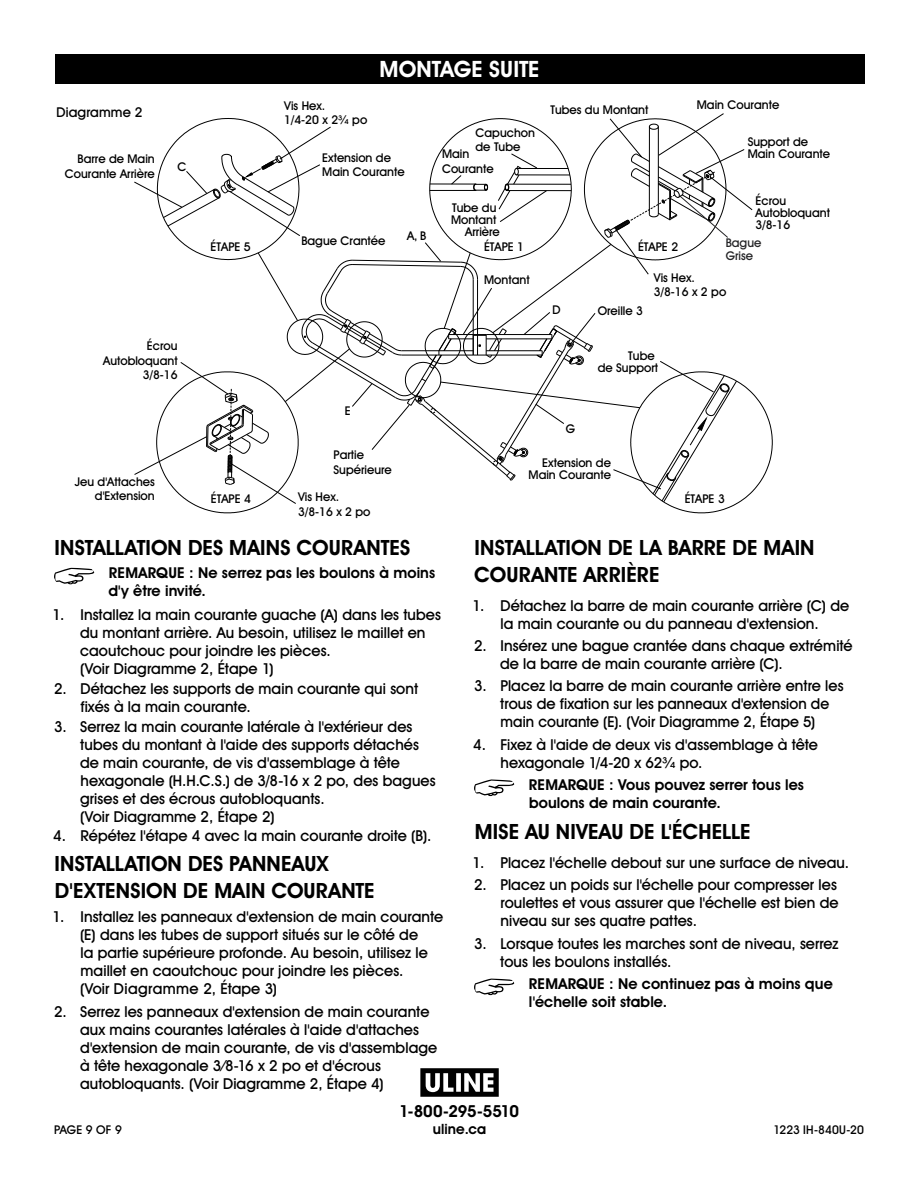
<style>
.page{position:relative;width:918px;height:1188px;background:#fff}
.page>*{position:absolute;margin:0;border:0;box-sizing:border-box;transform-origin:0 0}
.t1{font:700 22.5px "Uline Two Knine";color:#fff}
.t2{font:700 21px/27px "Uline Two Knine";letter-spacing:.005em;color:#000}
.t3{font:700 16.5px "Uline Two Knine";letter-spacing:-.015em;color:#000}
.t4{font:15px/18px "Uline Two Knine";letter-spacing:.005em;color:#000}
.t5{font:700 15px/18px "Uline Two Knine";letter-spacing:.005em;color:#000}
.t6{font:700 14.25px "Uline Two Knine";letter-spacing:.01em;color:#000}
.t7{font:13.5px "Uline Two Knine";letter-spacing:.01em;color:#000}
.t8{font:12px/14.4px "Uline Two Knine";color:#000}
.t9{font:12px/13.5px "Uline Two Knine";color:#242426}
</style>
<div class="page">
<div style="left:55px;top:54px;width:810px;height:30px;background:#000"></div>
<svg style="left:54px;top:568px;width:41px;height:17px"></svg>
<svg style="left:474px;top:779px;width:41px;height:17px"></svg>
<svg style="left:474px;top:978px;width:41px;height:17px"></svg>
<svg style="left:420px;top:1068px;width:79px;height:29px"></svg>
<svg style="left:134px;top:113px;width:639px;height:400px"></svg>
<p class="t7" style="left:56px;top:104px;width:88px">Diagramme 2</p>
<p class="t8" style="left:65px;top:152px;width:91px;text-align:right">Barre de Main<br>Courante Arrière</p>
<p class="t8" style="left:177px;top:159px;width:11px">C</p>
<p class="t8" style="left:103px;top:339px;width:76px;text-align:right">Écrou<br>Autobloquant<br>3/8-16</p>
<p class="t8" style="left:75px;top:474px;width:81px;text-align:right">Jeu d'Attaches d'Extension</p>
<h1 class="t1" style="left:380px;top:56px;width:161px">MONTAGE SUITE</h1>
<p class="t8" style="left:284px;top:98px;width:85px">Vis Hex.<br>1/4-20 x 2¾ po</p>
<p class="t8" style="left:322px;top:150px;width:84px">Extension de<br>Main Courante</p>
<p class="t8" style="left:476px;top:125px;width:61px">Capuchon de Tube</p>
<p class="t8" style="left:442px;top:147px;width:53px">Main<br>Courante</p>
<p class="t8" style="left:451px;top:201px;width:50px;line-height:12px;text-align:right">Tube du<br>Montant<br>Arrière</p>
<p class="t8" style="left:407px;top:228px;width:21px">A,B</p>
<p class="t8" style="left:301px;top:234px;width:86px">Bague Crantée</p>
<p class="t8" style="left:211px;top:239px;width:42px">ÉTAPE 5</p>
<p class="t8" style="left:484px;top:239px;width:42px">ÉTAPE 1</p>
<p class="t8" style="left:484px;top:272px;width:47px">Montant</p>
<p class="t8" style="left:550px;top:102px;width:99px">Tubes du Montant</p>
<p class="t8" style="left:697px;top:98px;width:84px">Main Courante</p>
<p class="t8" style="left:748px;top:135px;width:84px;line-height:12px">Support de<br>Main Courante</p>
<p class="t8" style="left:638px;top:239px;width:42px">ÉTAPE 2</p>
<p class="t8" style="left:755px;top:194px;width:76px;line-height:12px">Écrou<br>Autobloquant<br>3/8-16</p>
<p class="t9" style="left:726px;top:236px;width:37px">Bague<br>Grise</p>
<p class="t8" style="left:552px;top:302px;width:10px">D</p>
<p class="t8" style="left:598px;top:303px;width:47px">Oreille 3</p>
<p class="t8" style="left:654px;top:270px;width:74px">Vis Hex.<br>3/8-16 x 2 po</p>
<p class="t8" style="left:345px;top:403px;width:7px">E</p>
<p class="t8" style="left:566px;top:421px;width:11px">G</p>
<p class="t8" style="left:598px;top:349px;width:62px;line-height:12px;text-align:right">Tube<br>de Support</p>
<p class="t8" style="left:334px;top:448px;width:60px">Partie<br>Supérieure</p>
<p class="t8" style="left:529px;top:457px;width:84px;line-height:12px;text-align:right">Extension de<br>Main Courante</p>
<p class="t8" style="left:211px;top:492px;width:42px">ÉTAPE 4</p>
<p class="t8" style="left:298px;top:490px;width:43px">Vis Hex.</p>
<p class="t8" style="left:685px;top:492px;width:42px">ÉTAPE 3</p>
<p class="t8" style="left:298px;top:504px;width:74px">3/8-16 x 2 po</p>
<h2 class="t2" style="left:55px;top:534px;width:357px">INSTALLATION DES MAINS COURANTES</h2>
<p class="t5" style="left:108px;top:564px;width:328px">REMARQUE : Ne serrez pas les boulons à moins d'y être invité.</p>
<p class="t4" style="left:80px;top:605px;width:362px;text-indent:-27px">1. Installez la main courante guache (A) dans les tubes du montant arrière. Au besoin, utilisez le maillet en caoutchouc pour joindre les pièces.<br>(Voir Diagramme 2, Étape 1)</p>
<p class="t4" style="left:80px;top:679px;width:339px;text-indent:-26px">2. Détachez les supports de main courante qui sont fixés à la main courante.</p>
<p class="t4" style="left:80px;top:718px;width:357px;text-indent:-26px">3. Serrez la main courante latérale à l'extérieur des tubes du montant à l'aide des supports détachés de main courante, de vis d'assemblage à tête hexagonale (H.H.C.S.) de 3/8-16 x 2 po, des bagues grises et des écrous autobloquants.<br>(Voir Diagramme 2, Étape 2)</p>
<p class="t4" style="left:53px;top:826px;width:380px">4. Répétez l'étape 4 avec la main courante droite (B).</p>
<h2 class="t2" style="left:55px;top:850px;width:322px">INSTALLATION DES PANNEAUX<br>D'EXTENSION DE MAIN COURANTE</h2>
<p class="t4" style="left:80px;top:907px;width:365px;text-indent:-27px">1. Installez les panneaux d'extension de main courante (E) dans les tubes de support situés sur le côté de<br>la partie supérieure profonde. Au besoin, utilisez le maillet en caoutchouc pour joindre les pièces.<br>(Voir Diagramme 2, Étape 3)</p>
<p class="t4" style="left:80px;top:1003px;width:359px;text-indent:-26px">2. Serrez les panneaux d'extension de main courante aux mains courantes latérales à l'aide d'attaches d'extension de main courante, de vis d'assemblage à tête hexagonale 3⁄8-16 x 2 po et d'écrous autobloquants. (Voir Diagramme 2, Étape 4)</p>
<h2 class="t2" style="left:474px;top:534px;width:342px">INSTALLATION DE LA BARRE DE MAIN<br>COURANTE ARRIÈRE</h2>
<p class="t4" style="left:473px;top:596px;width:378px;text-align:center">1. Détachez la barre de main courante arrière (C) de la main courante ou du panneau d'extension.</p>
<p class="t4" style="left:500px;top:637px;width:354px;text-indent:-26px">2. Insérez une bague crantée dans chaque extrémité de la barre de main courante arrière (C).</p>
<p class="t4" style="left:500px;top:677px;width:345px;text-indent:-26px">3. Placez la barre de main courante arrière entre les trous de fixation sur les panneaux d'extension de main courante (E). (Voir Diagramme 2, Étape 5)</p>
<p class="t4" style="left:501px;top:735px;width:319px;text-indent:-27px">4. Fixez à l'aide de deux vis d'assemblage à tête hexagonale 1/4-20 x 62¾ po.</p>
<p class="t5" style="left:529px;top:776px;width:277px">REMARQUE : Vous pouvez serrer tous les boulons de main courante.</p>
<h2 class="t2" style="left:475px;top:818px;width:277px">MISE AU NIVEAU DE L'ÉCHELLE</h2>
<p class="t4" style="left:473px;top:854px;width:378px">1. Placez l'échelle debout sur une surface de niveau.</p>
<p class="t4" style="left:500px;top:876px;width:340px;text-align:justify;text-indent:-26px">2. Placez un poids sur l'échelle pour compresser les roulettes et vous assurer que l'échelle est bien de niveau sur ses quatre pattes.</p>
<p class="t4" style="left:500px;top:934px;width:340px;text-indent:-26px">3. Lorsque toutes les marches sont de niveau, serrez tous les boulons installés.</p>
<p class="t5" style="left:529px;top:975px;width:305px">REMARQUE : Ne continuez pas à moins que l'échelle soit stable.</p>
<p class="t3" style="left:399px;top:1101px;width:121px">1-800-295-5510</p>
<p class="t6" style="left:433px;top:1120px;width:55px">uline.ca</p>
<p class="t8" style="left:54px;top:1122px;width:69px">PAGE 9 OF 9</p>
<p class="t8" style="left:774px;top:1122px;width:92px">1223 IH-840U-20</p>
</div>
